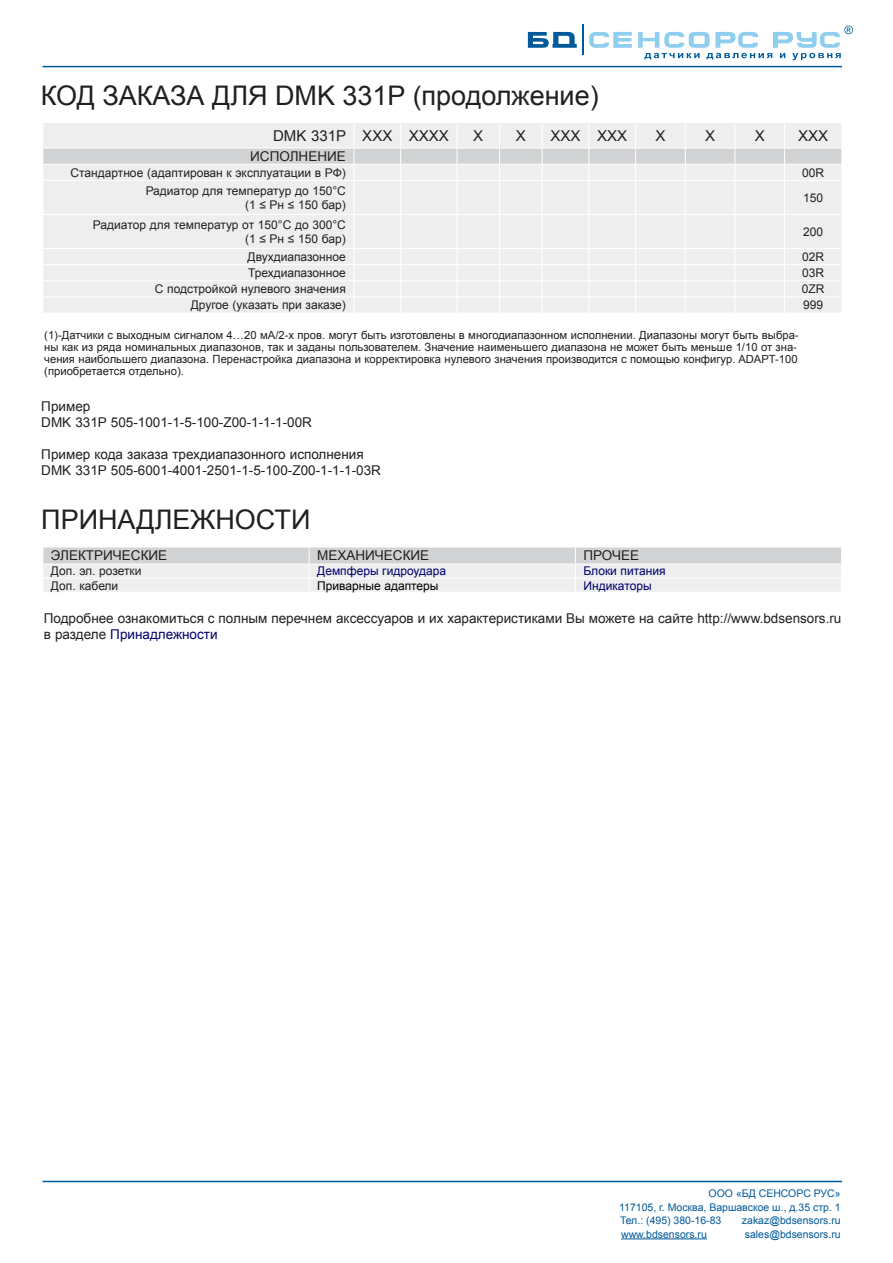
<style>
.page{position:relative;width:893px;height:1263px;background:#fff}
.page>*{position:absolute;margin:0;border:0;box-sizing:border-box;transform-origin:0 0}
.t1{font:27px "Arial";color:#231f20}
.t2{font:15px "Arial";color:#231f20}
.t3{font:13.5px/16.2px "Arial";color:#231f20}
.t4{font:12px "Arial";color:#231f20}
.t5{font:12px "Arial";color:#00006d}
.t6{font:12px "Arial";color:#000}
.t7{font:11.25px/12px "Arial";color:#231f20}
.t8{font:10.5px/13.5px "Arial";color:#005999;text-align:justify}
.s1{color:#00006d}
</style>
<div class="page">
<hr style="left:43px;top:66px;width:799px;height:1px;background:#005999">
<hr style="left:43px;top:1181px;width:799px;height:1px;background:#005999">
<hr style="left:621px;top:1238px;width:86px;height:1px;background:#005999">
<svg style="left:589px;top:32px;width:43px;height:16px"></svg>
<hr style="left:582px;top:25px;width:1px;height:30px;background:#005999">
<svg style="left:528px;top:32px;width:49px;height:16px"></svg>
<svg style="left:638px;top:26px;width:215px;height:34px"></svg>
<svg style="left:43px;top:547px;width:798px;height:45px;background:#e4e5e6"></svg>
<div style="left:44px;top:181px;width:797px;height:131px;background:#eeeeef"></div>
<svg style="left:43px;top:123px;width:799px;height:57px;background:#e7e7e8"></svg>
<hr style="left:354px;top:181px;width:1px;height:33px;background:#fff">
<hr style="left:400px;top:181px;width:1px;height:33px;background:#fff">
<hr style="left:457px;top:181px;width:1px;height:33px;background:#fff">
<hr style="left:499px;top:181px;width:1px;height:33px;background:#fff">
<hr style="left:542px;top:181px;width:1px;height:33px;background:#fff">
<hr style="left:588px;top:181px;width:1px;height:33px;background:#fff">
<hr style="left:635px;top:181px;width:1px;height:33px;background:#fff">
<hr style="left:685px;top:181px;width:1px;height:33px;background:#fff">
<hr style="left:734px;top:181px;width:1px;height:33px;background:#fff">
<hr style="left:784px;top:181px;width:1px;height:33px;background:#fff">
<hr style="left:43px;top:214px;width:311px;height:1px;background:#fff">
<hr style="left:354px;top:214px;width:47px;height:1px;background:#fff">
<hr style="left:354px;top:215px;width:1px;height:33px;background:#fff">
<hr style="left:401px;top:214px;width:56px;height:1px;background:#fff">
<hr style="left:400px;top:215px;width:1px;height:33px;background:#fff">
<hr style="left:457px;top:214px;width:43px;height:1px;background:#fff">
<hr style="left:457px;top:215px;width:1px;height:33px;background:#fff">
<hr style="left:500px;top:214px;width:42px;height:1px;background:#fff">
<hr style="left:499px;top:215px;width:1px;height:33px;background:#fff">
<hr style="left:542px;top:214px;width:47px;height:1px;background:#fff">
<hr style="left:542px;top:215px;width:1px;height:33px;background:#fff">
<hr style="left:589px;top:214px;width:47px;height:1px;background:#fff">
<hr style="left:588px;top:215px;width:1px;height:33px;background:#fff">
<hr style="left:636px;top:214px;width:49px;height:1px;background:#fff">
<hr style="left:635px;top:215px;width:1px;height:33px;background:#fff">
<hr style="left:685px;top:214px;width:50px;height:1px;background:#fff">
<hr style="left:685px;top:215px;width:1px;height:33px;background:#fff">
<hr style="left:735px;top:214px;width:49px;height:1px;background:#fff">
<hr style="left:734px;top:215px;width:1px;height:33px;background:#fff">
<hr style="left:784px;top:214px;width:58px;height:1px;background:#fff">
<hr style="left:784px;top:215px;width:1px;height:33px;background:#fff">
<hr style="left:43px;top:248px;width:311px;height:1px;background:#fff">
<hr style="left:354px;top:248px;width:47px;height:1px;background:#fff">
<hr style="left:401px;top:248px;width:56px;height:1px;background:#fff">
<hr style="left:457px;top:248px;width:43px;height:1px;background:#fff">
<hr style="left:500px;top:248px;width:42px;height:1px;background:#fff">
<hr style="left:542px;top:248px;width:47px;height:1px;background:#fff">
<hr style="left:589px;top:248px;width:47px;height:1px;background:#fff">
<hr style="left:636px;top:248px;width:49px;height:1px;background:#fff">
<hr style="left:685px;top:248px;width:50px;height:1px;background:#fff">
<hr style="left:735px;top:248px;width:49px;height:1px;background:#fff">
<hr style="left:784px;top:248px;width:58px;height:1px;background:#fff">
<svg style="left:43px;top:249px;width:1px;height:63px"></svg>
<svg style="left:354px;top:249px;width:1px;height:63px"></svg>
<svg style="left:400px;top:249px;width:1px;height:63px"></svg>
<svg style="left:457px;top:249px;width:1px;height:63px"></svg>
<svg style="left:499px;top:249px;width:1px;height:63px"></svg>
<svg style="left:542px;top:249px;width:1px;height:63px"></svg>
<svg style="left:588px;top:249px;width:1px;height:63px"></svg>
<svg style="left:635px;top:249px;width:1px;height:63px"></svg>
<svg style="left:685px;top:249px;width:1px;height:63px"></svg>
<svg style="left:734px;top:249px;width:1px;height:63px"></svg>
<svg style="left:784px;top:249px;width:1px;height:63px"></svg>
<hr style="left:43px;top:264px;width:311px;height:1px;background:#fff">
<hr style="left:43px;top:280px;width:311px;height:1px;background:#fff">
<hr style="left:43px;top:296px;width:311px;height:1px;background:#fff">
<hr style="left:354px;top:264px;width:47px;height:1px;background:#fff">
<hr style="left:354px;top:280px;width:47px;height:1px;background:#fff">
<hr style="left:354px;top:296px;width:47px;height:1px;background:#fff">
<hr style="left:401px;top:264px;width:56px;height:1px;background:#fff">
<hr style="left:401px;top:280px;width:56px;height:1px;background:#fff">
<hr style="left:401px;top:296px;width:56px;height:1px;background:#fff">
<hr style="left:457px;top:264px;width:43px;height:1px;background:#fff">
<hr style="left:457px;top:280px;width:43px;height:1px;background:#fff">
<hr style="left:457px;top:296px;width:43px;height:1px;background:#fff">
<hr style="left:500px;top:264px;width:42px;height:1px;background:#fff">
<hr style="left:500px;top:280px;width:42px;height:1px;background:#fff">
<hr style="left:500px;top:296px;width:42px;height:1px;background:#fff">
<hr style="left:542px;top:264px;width:47px;height:1px;background:#fff">
<hr style="left:542px;top:280px;width:47px;height:1px;background:#fff">
<hr style="left:542px;top:296px;width:47px;height:1px;background:#fff">
<hr style="left:589px;top:264px;width:47px;height:1px;background:#fff">
<hr style="left:589px;top:280px;width:47px;height:1px;background:#fff">
<hr style="left:589px;top:296px;width:47px;height:1px;background:#fff">
<hr style="left:636px;top:264px;width:49px;height:1px;background:#fff">
<hr style="left:636px;top:280px;width:49px;height:1px;background:#fff">
<hr style="left:636px;top:296px;width:49px;height:1px;background:#fff">
<hr style="left:685px;top:264px;width:50px;height:1px;background:#fff">
<hr style="left:685px;top:280px;width:50px;height:1px;background:#fff">
<hr style="left:685px;top:296px;width:50px;height:1px;background:#fff">
<hr style="left:735px;top:264px;width:49px;height:1px;background:#fff">
<hr style="left:735px;top:280px;width:49px;height:1px;background:#fff">
<hr style="left:735px;top:296px;width:49px;height:1px;background:#fff">
<hr style="left:784px;top:264px;width:58px;height:1px;background:#fff">
<hr style="left:784px;top:280px;width:58px;height:1px;background:#fff">
<hr style="left:784px;top:296px;width:58px;height:1px;background:#fff">
<p class="t1" style="left:41px;top:77px;width:559px">КОД ЗАКАЗА ДЛЯ DMK 331P (продолжение)</p>
<p class="t2" style="left:273px;top:126px;width:74px">DMK 331P</p>
<p class="t2" style="left:362px;top:126px;width:32px">ХХХ</p>
<p class="t2" style="left:409px;top:126px;width:42px">ХХХХ</p>
<p class="t2" style="left:473px;top:126px;width:12px">Х</p>
<p class="t2" style="left:516px;top:126px;width:12px">Х</p>
<p class="t2" style="left:550px;top:126px;width:32px">ХХХ</p>
<p class="t2" style="left:597px;top:126px;width:32px">ХХХ</p>
<p class="t2" style="left:655px;top:126px;width:12px">Х</p>
<p class="t2" style="left:705px;top:126px;width:12px">Х</p>
<p class="t2" style="left:755px;top:126px;width:12px">Х</p>
<p class="t2" style="left:798px;top:126px;width:32px">ХХХ</p>
<p class="t3" style="left:250px;top:148px;width:97px">ИСПОЛНЕНИЕ</p>
<p class="t4" style="left:70px;top:165px;width:277px">Стандартное (адаптирован к эксплуатации в РФ)</p>
<p class="t4" style="left:802px;top:165px;width:24px">00R</p>
<p class="t4" style="left:146px;top:182px;width:202px">Радиатор для температур до 150°C</p>
<p class="t4" style="left:245px;top:197px;width:102px">(1 ≤ Рн ≤ 150 бар)</p>
<p class="t4" style="left:803px;top:190px;width:22px">150</p>
<p class="t4" style="left:93px;top:216px;width:254px">Радиатор для температур от 150°C до 300°C</p>
<p class="t4" style="left:245px;top:231px;width:102px">(1 ≤ Рн ≤ 150 бар)</p>
<p class="t4" style="left:803px;top:224px;width:22px">200</p>
<p class="t4" style="left:248px;top:249px;width:100px">Двухдиапазонное</p>
<p class="t4" style="left:802px;top:249px;width:24px">02R</p>
<p class="t4" style="left:248px;top:265px;width:99px">Трехдиапазонное</p>
<p class="t4" style="left:802px;top:265px;width:24px">03R</p>
<p class="t4" style="left:155px;top:281px;width:192px">С подстройкой нулевого значения</p>
<p class="t4" style="left:802px;top:281px;width:24px">0ZR</p>
<p class="t4" style="left:191px;top:297px;width:156px">Другое (указать при заказе)</p>
<p class="t4" style="left:803px;top:297px;width:22px">999</p>
<p class="t7" style="left:44px;top:330px;width:756px">(1)-Датчики с выходным сигналом 4…20 мА/2-х пров. могут быть изготовлены в многодиапазонном исполнении. Диапазоны могут быть выбра&shy;ны как из ряда номинальных диапазонов, так и заданы пользователем. Значение наименьшего диапазона не может быть меньше 1/10 от зна&shy;чения наибольшего диапазона. Перенастройка диапазона и корректировка нулевого значения производится с помощью конфигур. ADAPT-100 (приобретается отдельно).</p>
<p class="t3" style="left:41px;top:398px;width:51px">Пример</p>
<p class="t3" style="left:41px;top:414px;width:272px">DMK 331P 505-1001-1-5-100-Z00-1-1-1-00R</p>
<p class="t3" style="left:41px;top:447px;width:324px">Пример кода заказа трехдиапазонного исполнения</p>
<p class="t3" style="left:41px;top:463px;width:341px">DMK 331P 505-6001-4001-2501-1-5-100-Z00-1-1-1-03R</p>
<p class="t1" style="left:41px;top:502px;width:271px">ПРИНАДЛЕЖНОСТИ</p>
<p class="t3" style="left:51px;top:548px;width:118px">ЭЛЕКТРИЧЕСКИЕ</p>
<p class="t3" style="left:317px;top:548px;width:114px">МЕХАНИЧЕСКИЕ</p>
<p class="t3" style="left:583px;top:548px;width:57px">ПРОЧЕЕ</p>
<p class="t4" style="left:51px;top:563px;width:92px">Доп. эл. розетки</p>
<p class="t5" style="left:317px;top:563px;width:130px">Демпферы гидроудара</p>
<p class="t5" style="left:583px;top:563px;width:84px">Блоки питания</p>
<p class="t4" style="left:51px;top:577px;width:69px">Доп. кабели</p>
<p class="t6" style="left:317px;top:577px;width:123px">Приварные адаптеры</p>
<p class="t5" style="left:583px;top:577px;width:70px">Индикаторы</p>
<p class="t3" style="left:44px;top:610px;width:799px">Подробнее ознакомиться с полным перечнем аксессуаров и их характеристиками Вы можете на сайте http://www.bdsensors.ru в разделе <span class="s1">Принадлежности</span></p>
<p class="t8" style="left:619px;top:1187px;width:223px;text-indent:89px">ООО «БД СЕНСОРС РУС» 117105, г. Москва, Варшавское ш., д.35 стр. 1<br>Тел.: (495) 380-16-83</p>
<p class="t8" style="left:742px;top:1214px;width:100px">zakaz@bdsensors.ru</p>
<p class="t8" style="left:621px;top:1227px;width:87px">www.bdsensors.ru</p>
<p class="t8" style="left:745px;top:1227px;width:97px">sales@bdsensors.ru</p>
</div>
